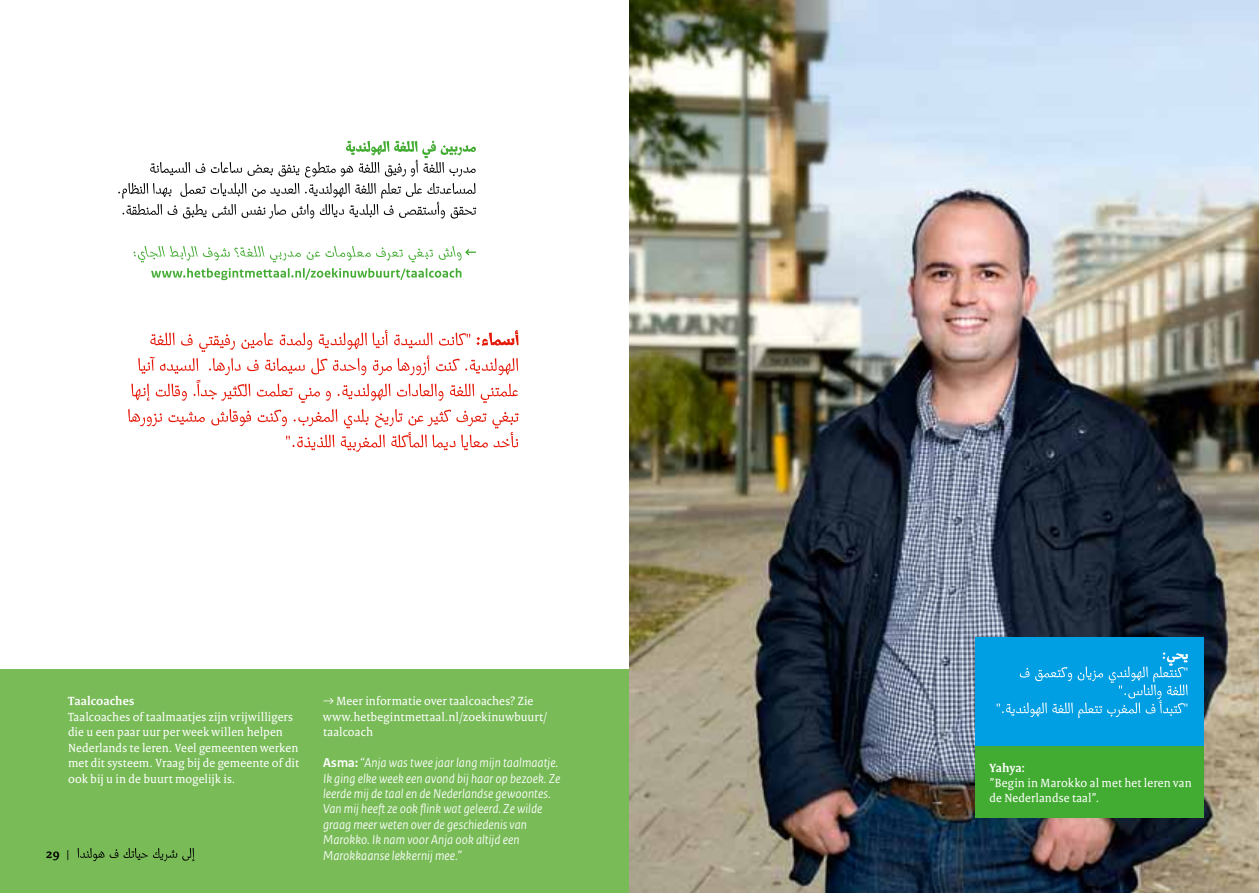
<style>
.page{position:relative;width:1259px;height:893px;background:#fff}
.page>*{position:absolute;margin:0;border:0;box-sizing:border-box;transform-origin:0 0}
.t1{font:italic 13.5px/15.5px "Rijksoverheid Sans Heading";letter-spacing:.01em;color:#fff}
.t2{font:700 13.5px "Rijksoverheid Serif";color:#000}
.t3{font:12.75px/15.5px "Rijksoverheid Serif";letter-spacing:.01em;color:#fff}
.t4{font:700 12.75px "Rijksoverheid Serif";letter-spacing:.01em;color:#fff}
.s1{font-family:"Rijksoverheid Sans Text";font-weight:400;font-size:12px}
.s2{font-weight:700;font-style:normal}
</style>
<div class="page">
<div style="left:0;top:670px;width:629px;height:223px;background:#78bb57"></div>
<img style="left:629px;top:0;width:630px;height:893px">
<div style="left:975px;top:638px;width:228px;height:108px;background:#009ee3"></div>
<div style="left:975px;top:746px;width:228px;height:72px;background:#42ab31"></div>
<svg style="left:128px;top:409px;width:391px;height:43px"></svg>
<svg style="left:131px;top:330px;width:387px;height:73px"></svg>
<svg style="left:133px;top:246px;width:343px;height:34px"></svg>
<svg style="left:118px;top:140px;width:358px;height:79px"></svg>
<svg style="left:996px;top:652px;width:191px;height:66px"></svg>
<svg style="left:78px;top:848px;width:116px;height:13px"></svg>
<p class="t4" style="left:68px;top:693px;width:68px">Taalcoaches</p>
<p class="t3" style="left:68px;top:709px;width:232px">Taalcoaches of taalmaatjes zijn vrijwilligers die u een paar uur per week willen helpen Nederlands te leren. Veel gemeenten werken met dit systeem. Vraag bij de gemeente of dit ook bij u in de buurt mogelijk is.</p>
<p class="t2" style="left:46px;top:845px;width:24px">29 <span class="s1">|</span></p>
<p class="t3" style="left:323px;top:693px;width:226px">→ Meer informatie over taalcoaches? Zie www.hetbegintmettaal.nl/zoekinuwbuurt/ taalcoach</p>
<p class="t1" style="left:323px;top:755px;width:239px"><span class="s2">Asma:</span> “Anja was twee jaar lang mijn taalmaatje.<br>Ik ging elke week een avond bij haar op bezoek. Ze leerde mij de taal en de Nederlandse gewoontes.<br>Van mij heeft ze ook flink wat geleerd. Ze wilde graag meer weten over de geschiedenis van Marokko. Ik nam voor Anja ook altijd een Marokkaanse lekkernij mee.”</p>
<p class="t4" style="left:989px;top:760px;width:37px">Yahya:</p>
<p class="t3" style="left:989px;top:775px;width:204px">”Begin in Marokko al met het leren van de Nederlandse taal”.</p>
</div>
